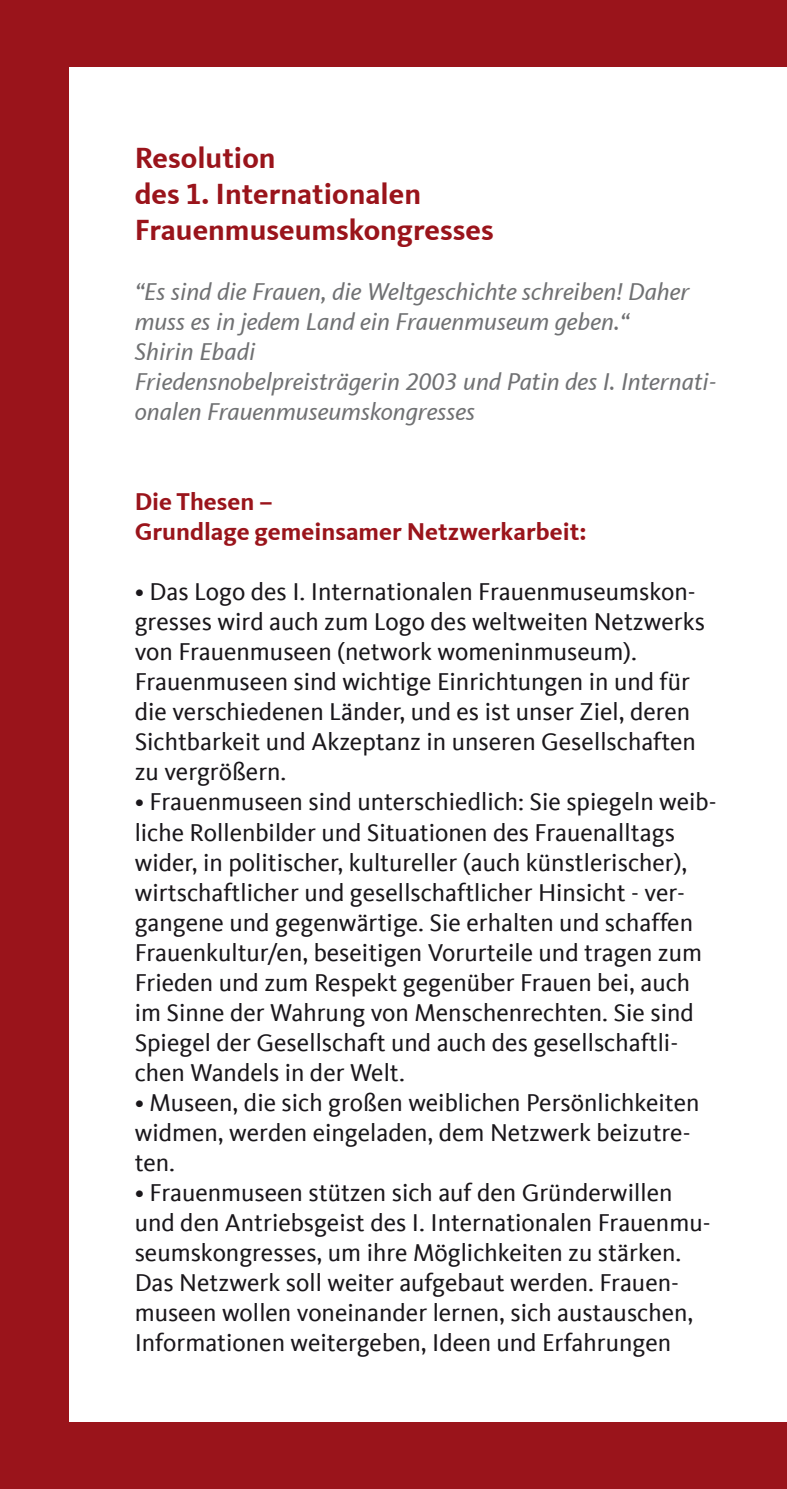
<style>
.page{position:relative;width:787px;height:1489px;background:#fff}
.page>*{position:absolute;margin:0;border:0;box-sizing:border-box;transform-origin:0 0}
.t1{font:700 30px/36px "CDU Kievit Tab";color:#9a141b}
.t2{font:25px/30px "CDU Kievit Tab";color:#1a171b}
.t3{font:italic 25px/30px "CDU Kievit Tab";color:#707173}
.t4{font:700 25px/30px "CDU Kievit Tab";color:#9a141b}
</style>
<div class="page">
<div style="left:0;top:0;width:787px;height:1488px;background:#9a141b"></div>
<div style="left:69px;top:67px;width:718px;height:1354px;background:#fff"></div>
<p class="t1" style="left:135px;top:140px;width:360px">Resolution<br>des 1. Internationalen<br>Frauenmuseumskongresses</p>
<p class="t3" style="left:135px;top:277px;width:583px">“Es sind die Frauen, die Weltgeschichte schreiben! Daher muss es in jedem Land ein Frauenmuseum geben.“<br>Shirin Ebadi<br>Friedensnobelpreisträgerin 2003 und Patin des I. Internati&shy;onalen Frauenmuseumskongresses</p>
<p class="t4" style="left:135px;top:487px;width:453px">Die Thesen –<br>Grundlage gemeinsamer Netzwerkarbeit:</p>
<p class="t2" style="left:135px;top:577px;width:572px">• Das Logo des I. Internationalen Frauenmuseumskon&shy;gresses wird auch zum Logo des weltweiten Netzwerks von Frauenmuseen (network womeninmuseum).<br>Frauenmuseen sind wichtige Einrichtungen in und für die verschiedenen Länder, und es ist unser Ziel, deren Sichtbarkeit und Akzeptanz in unseren Gesellschaften zu vergrößern.</p>
<p class="t2" style="left:135px;top:787px;width:583px">• Frauenmuseen sind unterschiedlich: Sie spiegeln weib&shy;liche Rollenbilder und Situationen des Frauenalltags wider, in politischer, kultureller (auch künstlerischer), wirtschaftlicher und gesellschaftlicher Hinsicht - ver&shy;gangene und gegenwärtige. Sie erhalten und schaffen Frauenkultur/en, beseitigen Vorurteile und tragen zum Frieden und zum Respekt gegenüber Frauen bei, auch im Sinne der Wahrung von Menschenrechten. Sie sind Spiegel der Gesellschaft und auch des gesellschaftli&shy;chen Wandels in der Welt.</p>
<p class="t2" style="left:135px;top:1087px;width:566px">• Museen, die sich großen weiblichen Persönlichkeiten widmen, werden eingeladen, dem Netzwerk beizutre&shy;ten.</p>
<p class="t2" style="left:135px;top:1177px;width:577px">• Frauenmuseen stützen sich auf den Gründerwillen und den Antriebsgeist des I. Internationalen Frauenmu&shy;seumskongresses, um ihre Möglichkeiten zu stärken.<br>Das Netzwerk soll weiter aufgebaut werden. Frauen&shy;museen wollen voneinander lernen, sich austauschen, Informationen weitergeben, Ideen und Erfahrungen</p>
</div>
